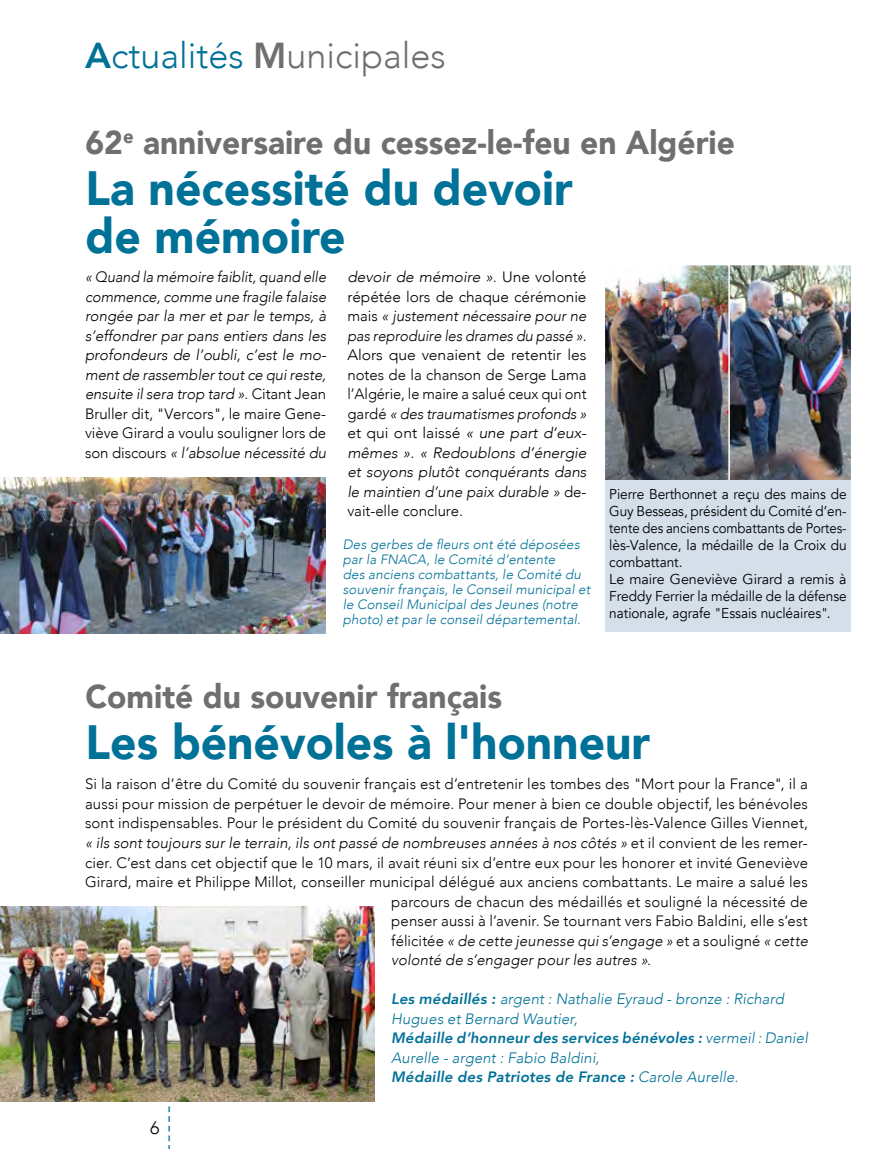
<style>
.page{position:relative;width:893px;height:1149px;background:#fff}
.page>*{position:absolute;margin:0;border:0;box-sizing:border-box;transform-origin:0 0}
.t1{font:900 48px/48px "Avenir";color:#007197;scale:.96 1}
.t2{font:300 36px "Avenir";color:#706f6f}
.t3{font:900 33px "Avenir";color:#706f6f;scale:.96 1}
.t4{font:300 18px "Avenir";color:#000}
.t5{font:300 15px "Avenir";letter-spacing:.01em;color:#000}
.t6{font:italic 300 15px/19.5px "Avenir";letter-spacing:-.005em;color:#000;text-align:justify}
.t7{font:italic 300 15px/19.5px "Avenir";letter-spacing:-.005em;color:#000;text-align:justify;scale:1.04 1}
.t8{font:italic 300 15px/19.5px "Avenir";letter-spacing:.005em;color:#007197}
.t9{font:14.25px/17.1px "Avenir";letter-spacing:-.005em;color:#000;scale:.96 1}
.t10{font:italic 300 13.5px/15px "Avenir";letter-spacing:.01em;color:#007197}
.s1{font-weight:800;color:#007197}
.s2{color:#007197}
.s3{font-weight:800}
.s4{font-style:normal}
</style>
<div class="page">
<img style="left:605px;top:265px;width:246px;height:215px">
<img style="left:0;top:477px;width:326px;height:156px">
<div style="left:605px;top:480px;width:246px;height:151px;background:#d4dfea"></div>
<img style="left:0;top:906px;width:374px;height:195px">
<svg style="left:168px;top:1106px;width:2px;height:42px"></svg>
<h2 class="t2" style="left:85px;top:34px;width:362px"><span class="s1">A</span><span class="s2">ctualités</span> <span class="s3">M</span>unicipales</h2>
<h3 class="t3" style="left:86px;top:115px;width:678px">62<sup>e</sup> anniversaire du cessez-le-feu en Algérie</h3>
<h1 class="t1" style="left:86px;top:163px;width:509px">La nécessité du devoir de mémoire</h1>
<p class="t6" style="left:85px;top:267px;width:243px">« Quand la mémoire faiblit, quand elle commence, comme une fragile falaise rongée par la mer et par le temps, à s’effondrer par pans entiers dans les profondeurs de l’oubli, c’est le mo&shy;ment de rassembler tout ce qui reste, ensuite il sera trop tard »<span class="s4">. Citant Jean Bruller dit, "Vercors", le maire Gene&shy;viève Girard a voulu souligner lors de son discours</span> « l’absolue nécessité du</p>
<p class="t7" style="left:347px;top:267px;width:231px">devoir de mémoire »<span class="s4">. Une volonté répétée lors de chaque cérémonie mais</span> « justement nécessaire pour ne pas reproduire les drames du passé »<span class="s4">.<br>Alors que venaient de retentir les notes de la chanson de Serge Lama l’Algérie, le maire a salué ceux qui ont gardé</span> « des traumatismes profonds » <span class="s4">et qui ont laissé</span> « une part d’eux&shy;mêmes »<span class="s4">.</span> « Redoublons d’énergie et soyons plutôt conquérants dans le maintien d’une paix durable » <span class="s4">de&shy;vait-elle conclure.</span></p>
<p class="t10" style="left:343px;top:537px;width:249px">Des gerbes de fleurs ont été déposées par la FNACA, le Comité d’entente<br>des anciens combattants, le Comité du souvenir français, le Conseil municipal et le Conseil Municipal des Jeunes (notre photo) et par le conseil départemental.</p>
<p class="t9" style="left:609px;top:485px;width:249px">Pierre Berthonnet a reçu des mains de Guy Besseas, président du Comité d’en&shy;tente des anciens combattants de Portes&shy;lès-Valence, la médaille de la Croix du combattant.<br>Le maire Geneviève Girard a remis à Freddy Ferrier la médaille de la défense nationale, agrafe "Essais nucléaires".</p>
<h3 class="t3" style="left:86px;top:667px;width:435px">Comité du souvenir français</h3>
<h1 class="t1" style="left:86px;top:716px;width:590px">Les bénévoles à l'honneur</h1>
<p class="t5" style="left:85px;top:775px;width:724px">Si la raison d’être du Comité du souvenir français est d’entretenir les tombes des "Mort pour la France", il a</p>
<p class="t5" style="left:85px;top:794px;width:724px">aussi pour mission de perpétuer le devoir de mémoire. Pour mener à bien ce double objectif, les bénévoles</p>
<p class="t5" style="left:85px;top:814px;width:724px">sont indispensables. Pour le président du Comité du souvenir français de Portes-lès-Valence Gilles Viennet,</p>
<p class="t6" style="left:85px;top:832px;width:724px">« ils sont toujours sur le terrain, ils ont passé de nombreuses années à nos côtés » <span class="s4">et il convient de les remer-</span></p>
<p class="t5" style="left:85px;top:853px;width:724px">cier. C’est dans cet objectif que le 10 mars, il avait réuni six d’entre eux pour les honorer et invité Geneviève</p>
<p class="t5" style="left:85px;top:872px;width:724px">Girard, maire et Philippe Millot, conseiller municipal délégué aux anciens combattants. Le maire a salué les</p>
<p class="t5" style="left:391px;top:892px;width:418px">parcours de chacun des médaillés et souligné la nécessité de</p>
<p class="t5" style="left:391px;top:911px;width:418px">penser aussi à l’avenir. Se tournant vers Fabio Baldini, elle s’est</p>
<p class="t6" style="left:391px;top:930px;width:418px"><span class="s4">félicitée</span> « de cette jeunesse qui s’engage » <span class="s4">et a souligné</span> « cette</p>
<p class="t6" style="left:391px;top:949px;width:261px">volonté de s’engager pour les autres »<span class="s4">.</span></p>
<p class="t8" style="left:391px;top:988px;width:418px"><span class="s3">Les médaillés :</span> argent : Nathalie Eyraud - bronze : Richard Hugues et Bernard Wautier,<br><span class="s3">Médaille d’honneur des services bénévoles :</span> vermeil : Daniel Aurelle - argent : Fabio Baldini,<br><span class="s3">Médaille des Patriotes de France :</span> Carole Aurelle.</p>
<p class="t4" style="left:150px;top:1116px;width:11px">6</p>
</div>
